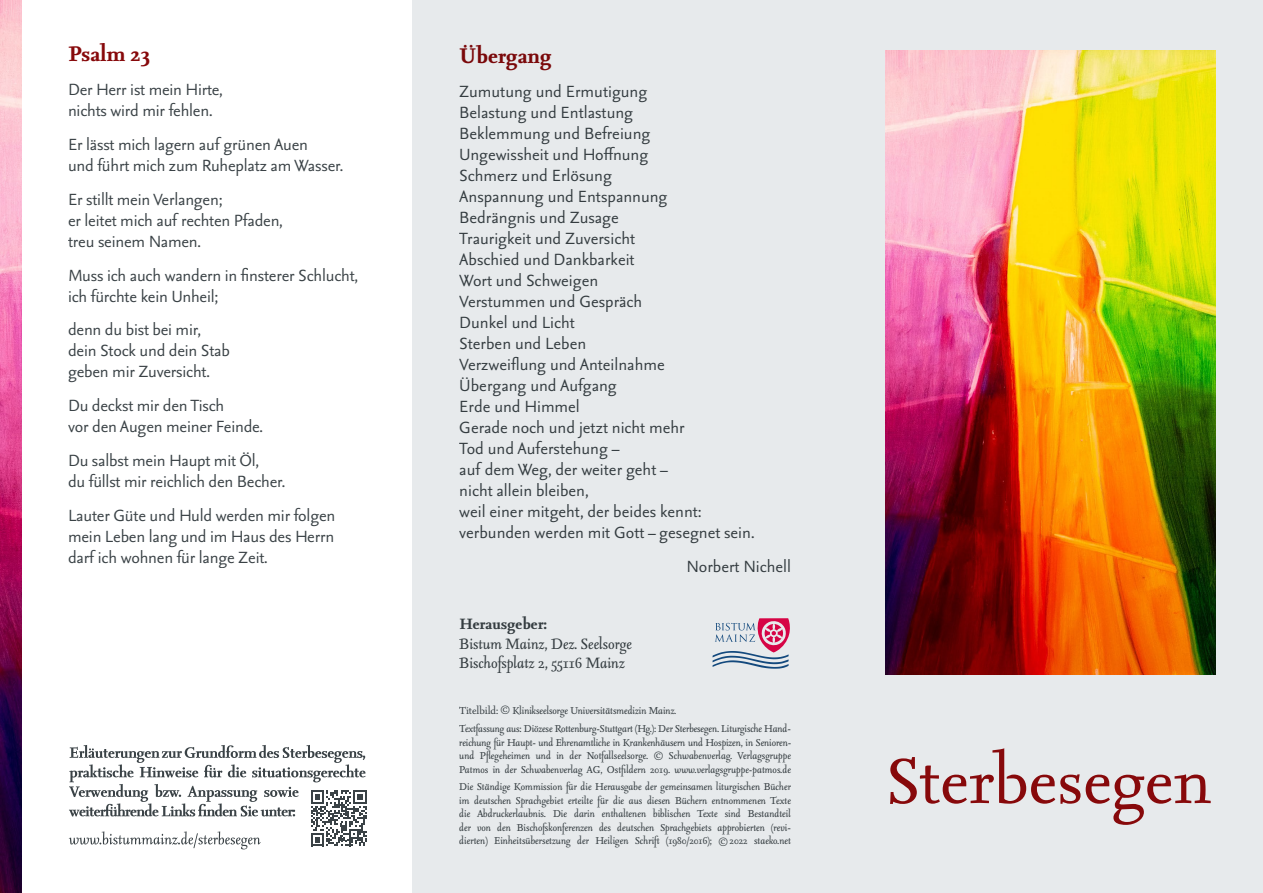
<style>
.page{position:relative;width:1263px;height:893px;background:#fff}
.page>*{position:absolute;margin:0;border:0;box-sizing:border-box;transform-origin:0 0}
.t1{font:700 25.5px "Seria Pro";color:#87090b}
.t2{font:19.5px/21px "Seria Sans Pro";color:#3a4246}
.t3{font:italic 18px/19.5px "Seria Pro";color:#3a4246}
.t4{font:700 18px "Seria Pro";color:#3a4246}
.t5{font:italic 12px/13.5px "Seria Pro";letter-spacing:-.005em;color:#3a4246;text-align:justify}
.s1{font-style:normal}
</style>
<div class="page">
<div style="left:412px;top:0;width:851px;height:893px;background:#e7eaec"></div>
<svg style="left:890px;top:748px;width:321px;height:77px"></svg>
<svg style="left:712px;top:618px;width:78px;height:51px"></svg>
<img style="left:885px;top:51px;width:330px;height:624px">
<img style="left:0;top:0;width:21px;height:893px">
<svg style="left:69px;top:745px;width:297px;height:104px"></svg>
<h1 class="t1" style="left:68px;top:38px;width:84px">Psalm 23</h1>
<p class="t2" style="left:68px;top:78px;width:156px">Der Herr ist mein Hirte, nichts wird mir fehlen.</p>
<p class="t2" style="left:68px;top:133px;width:277px">Er lässt mich lagern auf grünen Auen<br>und führt mich zum Ruheplatz am Wasser.</p>
<p class="t2" style="left:68px;top:188px;width:216px">Er stillt mein Verlangen;<br>er leitet mich auf rechten Pfaden, treu seinem Namen.</p>
<p class="t2" style="left:68px;top:264px;width:292px">Muss ich auch wandern in finsterer Schlucht, ich fürchte kein Unheil;</p>
<p class="t2" style="left:68px;top:318px;width:163px">denn du bist bei mir, dein Stock und dein Stab geben mir Zuversicht.</p>
<p class="t2" style="left:68px;top:394px;width:196px">Du deckst mir den Tisch<br>vor den Augen meiner Feinde.</p>
<p class="t2" style="left:68px;top:449px;width:219px">Du salbst mein Haupt mit Öl,<br>du füllst mir reichlich den Becher.</p>
<p class="t2" style="left:68px;top:504px;width:269px;text-align:justify">Lauter Güte und Huld werden mir folgen mein Leben lang und im Haus des Herrn darf ich wohnen für lange Zeit.</p>
<h1 class="t1" style="left:459px;top:40px;width:93px">Übergang</h1>
<p class="t2" style="left:459px;top:80px;width:297px">Zumutung und Ermutigung<br>Belastung und Entlastung<br>Beklemmung und Befreiung<br>Ungewissheit und Hoffnung<br>Schmerz und Erlösung<br>Anspannung und Entspannung<br>Bedrängnis und Zusage<br>Traurigkeit und Zuversicht<br>Abschied und Dankbarkeit<br>Wort und Schweigen<br>Verstummen und Gespräch<br>Dunkel und Licht<br>Sterben und Leben<br>Verzweiflung und Anteilnahme<br>Übergang und Aufgang<br>Erde und Himmel<br>Gerade noch und jetzt nicht mehr<br>Tod und Auferstehung –<br>auf dem Weg, der weiter geht –<br>nicht allein bleiben,<br>weil einer mitgeht, der beides kennt: verbunden werden mit Gott – gesegnet sein.</p>
<p class="t2" style="left:686px;top:555px;width:106px">Norbert Nichell</p>
<p class="t4" style="left:459px;top:613px;width:89px">Herausgeber:</p>
<p class="t3" style="left:459px;top:633px;width:174px">Bistum Mainz, Dez. Seelsorge<br>Bischofsplatz 2, 55116 Mainz</p>
<p class="t5" style="left:459px;top:702px;width:332px;line-height:17.7px"><span class="s1">Titelbild: </span><sup>©</sup> Klinikseelsorge Universitätsmedizin Mainz.<br>Textfassung aus: Diözese Rottenburg-Stuttgart (Hg.): Der Sterbesegen. Liturgische Hand-</p>
<p class="t5" style="left:459px;top:735px;width:334px">reichung für Haupt- und Ehrenamtliche in Krankenhäusern und Hospizen, in Senioren&shy;und Pflegeheimen und in der Notfallseelsorge. © Schwabenverlag. Verlagsgruppe Patmos in der Schwabenverlag AG, Ostfildern 2019. www.verlagsgruppe-patmos.de</p>
<p class="t5" style="left:459px;top:780px;width:333px">Die Ständige Kommission für die Herausgabe der gemeinsamen liturgischen Bücher im deutschen Sprachgebiet erteilte für die aus diesen Büchern entnommenen Texte die Abdruckerlaubnis. Die darin enthaltenen biblischen Texte sind Bestandteil der von den Bischofskonferenzen des deutschen Sprachgebiets approbierten (revi&shy;dierten) Einheitsübersetzung der Heiligen Schrift (1980/2016); ©2022 staeko.net</p>
</div>
